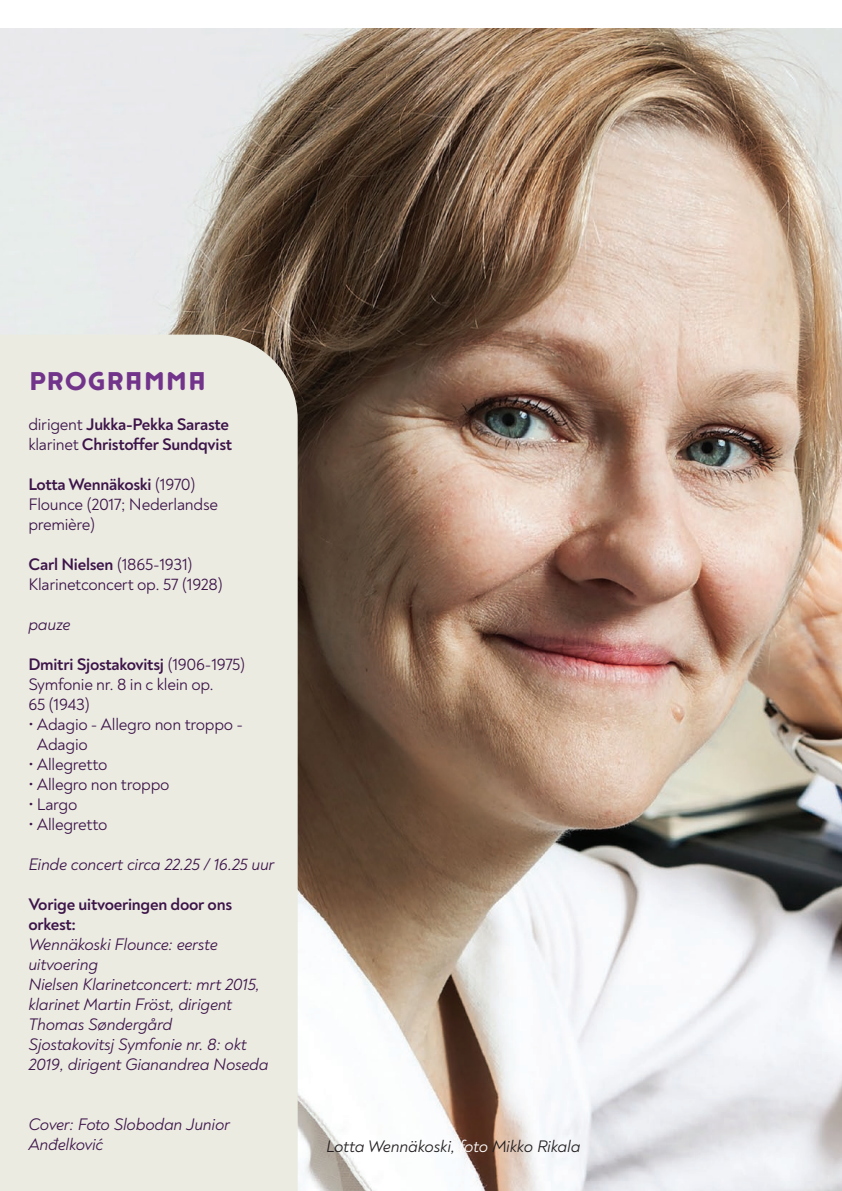
<style>
.page{position:relative;width:842px;height:1191px;background:#fff}
.page>*{position:absolute;margin:0;border:0;box-sizing:border-box;transform-origin:0 0}
.t1{font:30px "Rpho";letter-spacing:-.015em;color:#72348b}
.t2{font:italic 17px/20px "Noah";letter-spacing:-.015em;color:#3d1449}
.t3{font:17px/20px "Noah";letter-spacing:-.015em;color:#3d1449}
.t4{font:700 17px/20px "Noah";letter-spacing:-.015em;color:#3d1449}
.t5{font:italic 17px "Noah";letter-spacing:-.02em;color:#231f20}
.s1{font-weight:400}
.s2{color:#fff}
</style>
<div class="page">
<img style="left:0;top:28px;width:842px;height:1163px">
<div style="left:0;top:334px;width:298px;height:857px;background:#ebebe2"></div>
<p class="t1" style="left:28px;top:362px;width:180px">PROGRAMMA</p>
<p class="t4" style="left:28px;top:414px;width:202px"><span class="s1">dirigent</span> Jukka-Pekka Saraste</p>
<p class="t4" style="left:28px;top:434px;width:205px"><span class="s1">klarinet</span> Christoffer Sundqvist</p>
<p class="t4" style="left:28px;top:474px;width:169px">Lotta Wennäkoski <span class="s1">(1970)</span></p>
<p class="t3" style="left:28px;top:494px;width:191px">Flounce (2017; Nederlandse première)</p>
<p class="t4" style="left:28px;top:554px;width:166px">Carl Nielsen <span class="s1">(1865-1931)</span></p>
<p class="t3" style="left:28px;top:574px;width:196px">Klarinetconcert op. 57 (1928)</p>
<p class="t2" style="left:28px;top:614px;width:44px">pauze</p>
<p class="t4" style="left:28px;top:654px;width:219px">Dmitri Sjostakovitsj <span class="s1">(1906-1975)</span></p>
<p class="t3" style="left:28px;top:674px;width:187px">Symfonie nr. 8 in c klein op.<br>65 (1943)</p>
<p class="t3" style="left:37px;top:714px;width:208px;text-indent:-9px">• Adagio - Allegro non troppo -<br>Adagio</p>
<p class="t3" style="left:28px;top:754px;width:81px">• Allegretto</p>
<p class="t3" style="left:28px;top:774px;width:143px">• Allegro non troppo</p>
<p class="t3" style="left:28px;top:794px;width:51px">• Largo</p>
<p class="t3" style="left:28px;top:814px;width:81px">• Allegretto</p>
<p class="t2" style="left:28px;top:854px;width:248px">Einde concert circa 22.25 / 16.25 uur</p>
<p class="t4" style="left:28px;top:894px;width:205px">Vorige uitvoeringen door ons orkest:</p>
<p class="t2" style="left:28px;top:934px;width:191px">Wennäkoski Flounce: eerste uitvoering</p>
<p class="t2" style="left:28px;top:974px;width:233px">Nielsen Klarinetconcert: mrt 2015, klarinet Martin Fröst, dirigent<br>Thomas Søndergård</p>
<p class="t2" style="left:28px;top:1034px;width:242px">Sjostakovitsj Symfonie nr. 8: okt<br>2019, dirigent Gianandrea Noseda</p>
<p class="t2" style="left:28px;top:1114px;width:203px">Cover: Foto Slobodan Junior<br>Anđelković</p>
<p class="t5" style="left:326px;top:1135px;width:256px">Lotta Wennäkoski, <span class="s2">foto</span> Mikko Rikala</p>
</div>
